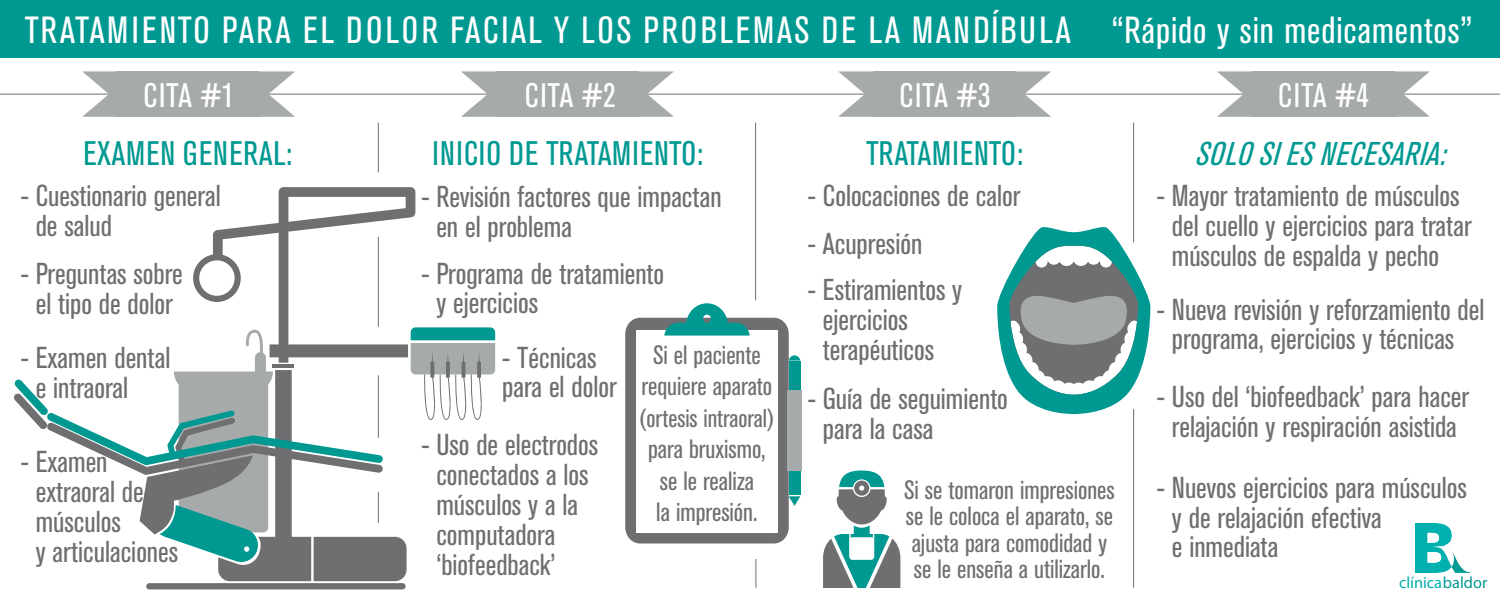
<style>
.page{position:relative;width:1500px;height:600px;background:#fff}
.page>*{position:absolute;margin:0;border:0;box-sizing:border-box;transform-origin:0 0}
.t1{font:condensed 37.5px "Akzidenz Grotesk BE";letter-spacing:.07em;color:#fff}
.t2{font:condensed 33.75px "Akzidenz Grotesk BE";letter-spacing:.02em;color:#009992}
.t3{font:condensed 33.75px "Akzidenz Grotesk BE";letter-spacing:.025em;color:#fff}
.t4{font:italic condensed 32.62px "Akzidenz Grotesk BE";color:#009992}
.t5{font:condensed 30px/30px "Akzidenz Grotesk BE";color:#6f6f71}
.t6{font:condensed 26.25px/26.2px "Akzidenz Grotesk BE";color:#6f6f71;text-align:center}
.t7{font:condensed 25.5px "Akzidenz Grotesk BE";color:#6f6f71}
.t8{font:16.27px "Myriad Pro";color:#00b0ae}
.s1{font-size:26.25px}
.s2{color:#009992}
</style>
<div class="page">
<div style="left:0;top:0;width:1500px;height:57px;background:#009992"></div>
<div style="left:146px;top:583px;width:260px;height:6px;background:#6f6f71;border-radius:3px"></div>
<svg style="left:193px;top:187px;width:222px;height:140px"></svg>
<svg style="left:14px;top:327px;width:481px;height:254px"></svg>
<div style="left:199px;top:260px;width:36px;height:36px;background:#fff;border-radius:50%"></div>
<hr style="left:1133px;top:123px;width:1px;height:119px;background:#6f6f71">
<hr style="left:755px;top:123px;width:1px;height:177px;background:#6f6f71">
<hr style="left:378px;top:123px;width:1px;height:49px;background:#6f6f71">
<hr style="left:0;top:94px;width:1500px;height:1px;background:#6f6f71">
<hr style="left:378px;top:237px;width:1px;height:90px;background:#6f6f71">
<hr style="left:378px;top:375px;width:1px;height:63px;background:#6f6f71">
<hr style="left:378px;top:492px;width:1px;height:31px;background:#6f6f71">
<svg style="left:756px;top:559px;width:1px;height:29px"></svg>
<hr style="left:1133px;top:409px;width:1px;height:179px;background:#6f6f71">
<div style="left:117px;top:71px;width:142px;height:46px;background:#a6aaaa"></div>
<svg style="left:259px;top:71px;width:36px;height:46px"></svg>
<svg style="left:82px;top:71px;width:35px;height:46px"></svg>
<div style="left:497px;top:71px;width:142px;height:46px;background:#a6aaaa"></div>
<svg style="left:639px;top:71px;width:35px;height:46px"></svg>
<svg style="left:461px;top:71px;width:36px;height:46px"></svg>
<div style="left:874px;top:71px;width:142px;height:46px;background:#a6aaaa"></div>
<svg style="left:1016px;top:71px;width:35px;height:46px"></svg>
<svg style="left:838px;top:71px;width:36px;height:46px"></svg>
<div style="left:1252px;top:71px;width:142px;height:46px;background:#a6aaaa"></div>
<svg style="left:1394px;top:71px;width:36px;height:46px"></svg>
<svg style="left:1217px;top:71px;width:35px;height:46px"></svg>
<svg style="left:823px;top:470px;width:77px;height:118px"></svg>
<img style="left:1416px;top:524px;width:52px;height:48px">
<div style="left:625px;top:318px;width:164px;height:225px;background:#6f6f71;border-radius:16px"></div>
<div style="left:636px;top:330px;width:142px;height:203px;background:#fff"></div>
<svg style="left:664px;top:303px;width:86px;height:33px"></svg>
<div style="left:789px;top:362px;width:11px;height:133px;background:#009992"></div>
<svg style="left:789px;top:355px;width:11px;height:6px"></svg>
<svg style="left:789px;top:496px;width:11px;height:10px"></svg>
<div style="left:788px;top:390px;width:14px;height:81px;background:#a6aaaa"></div>
<svg style="left:997px;top:226px;width:153px;height:188px"></svg>
<p class="t1" style="left:25px;top:9px;width:1449px">TRATAMIENTO PARA EL DOLOR FACIAL Y LOS PROBLEMAS DE LA MANDÍBULA “Rápido y sin medicamentos”</p>
<p class="t3" style="left:143px;top:77px;width:92px">CITA #1</p>
<p class="t2" style="left:84px;top:134px;width:210px">EXAMEN GENERAL:</p>
<p class="t5" style="left:36px;top:182px;width:187px;text-indent:-15px">- Cuestionario general de salud</p>
<p class="t5" style="left:21px;top:259px;width:164px;text-align:center">- Preguntas sobre el tipo de dolor</p>
<p class="t5" style="left:36px;top:343px;width:136px;text-indent:-15px">- Examen dental e intraoral</p>
<p class="t5" style="left:36px;top:447px;width:144px;text-indent:-15px">- Examen extraoral de músculos<br>y articulaciones</p>
<p class="t3" style="left:525px;top:77px;width:92px">CITA #2</p>
<p class="t2" style="left:432px;top:134px;width:272px">INICIO DE TRATAMIENTO:</p>
<p class="t5" style="left:436px;top:182px;width:287px;text-indent:-15px">- Revisión factores que impactan en el problema</p>
<p class="t5" style="left:436px;top:260px;width:229px;line-height:29.2px;text-indent:-15px">- Programa de tratamiento y ejercicios</p>
<p class="t5" style="left:502px;top:343px;width:116px;line-height:29.2px">- Técnicas para el dolor</p>
<p class="t5" style="left:436px;top:431px;width:163px;text-indent:-15px">- Uso de electrodos conectados a los músculos y a la computadora ‘biofeedback’</p>
<p class="t6" style="left:642px;top:340px;width:132px;line-height:31.5px">Si el paciente requiere aparato</p>
<p class="t7" style="left:639px;top:404px;width:137px"><span class="s1">(</span>ortesis intraoral<span class="s1">)</span></p>
<p class="t6" style="left:648px;top:434px;width:119px;line-height:31.5px">para bruxismo, se le realiza<br>la impresión.</p>
<p class="t3" style="left:899px;top:77px;width:92px">CITA #3</p>
<p class="t2" style="left:866px;top:134px;width:158px">TRATAMIENTO:</p>
<p class="t5" style="left:808px;top:182px;width:214px">- Colocaciones de calor</p>
<p class="t5" style="left:808px;top:229px;width:116px">- Acupresión</p>
<p class="t5" style="left:823px;top:276px;width:141px;text-indent:-15px">- Estiramientos y ejercicios terapéuticos</p>
<p class="t5" style="left:823px;top:384px;width:186px;text-indent:-15px">- Guía de seguimiento para la casa</p>
<p class="t6" style="left:904px;top:477px;width:212px">Si se tomaron impresiones se le coloca el aparato, se ajusta para comodidad y se le enseña a utilizarlo.</p>
<p class="t3" style="left:1278px;top:77px;width:92px">CITA #4</p>
<p class="t4" style="left:1195px;top:135px;width:261px">SOLOSIESNECESARIA:</p>
<p class="t5" style="left:1157px;top:182px;width:316px;text-align:center">- Mayor tratamiento de músculos del cuello y ejercicios para tratar músculos de espalda y pecho</p>
<p class="t5" style="left:1157px;top:296px;width:329px;line-height:29.2px;text-align:center">- Nueva revisión y reforzamiento del programa, ejercicios y técnicas</p>
<p class="t5" style="left:1157px;top:382px;width:314px;text-align:center">- Uso del ‘biofeedback’ para hacer relajación y respiración asistida</p>
<p class="t5" style="left:1172px;top:474px;width:297px;line-height:29.2px;text-indent:-15px">- Nuevos ejercicios para músculos y de relajación efectiva<br>e inmediata</p>
<p class="t8" style="left:1399px;top:573px;width:90px">clínica<span class="s2">baldor</span></p>
</div>
